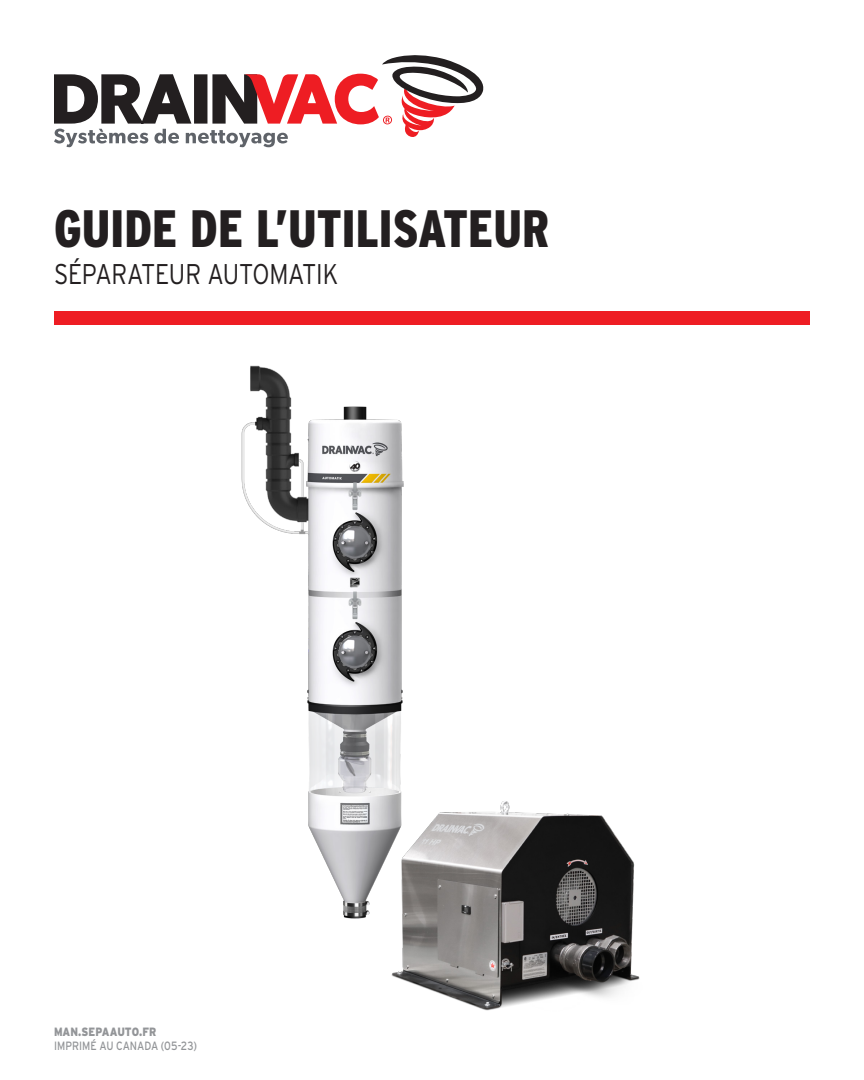
<style>
.page{position:relative;width:864px;height:1080px;background:#fff}
.page>*{position:absolute;margin:0;border:0;box-sizing:border-box;transform-origin:0 0}
.t1{font:900 condensed 52.5px "Interstate";color:#231f20;scale:.95 1}
.t2{font:300 28.5px "Interstate";letter-spacing:-.015em;color:#231f20;scale:.85 1}
.TXT{font:12px "Interstate";color:#939598;scale:.85 1}
.TXT-2{font:900 12px "Interstate";color:#939598;scale:.85 1}
</style>
<div class="page">
<div style="left:54px;top:311px;width:756px;height:14px;background:#ee1d23"></div>
<img style="left:241px;top:365px;width:163px;height:554px">
<img style="left:371px;top:789px;width:269px;height:222px">
<svg style="left:54px;top:55px;width:430px;height:92px"></svg>
<p class="t1" style="left:54px;top:200px;width:523px">GUIDE DE L’UTILISATEUR</p>
<p class="t2" style="left:54px;top:258px;width:336px">SÉPARATEUR AUTOMATIK</p>
<p class="TXT-2" style="left:54px;top:1025px;width:122px">MAN.SEPAAUTO.FR</p>
<p class="TXT" style="left:54px;top:1039px;width:170px">IMPRIMÉ AU CANADA (05-23)</p>
</div>
